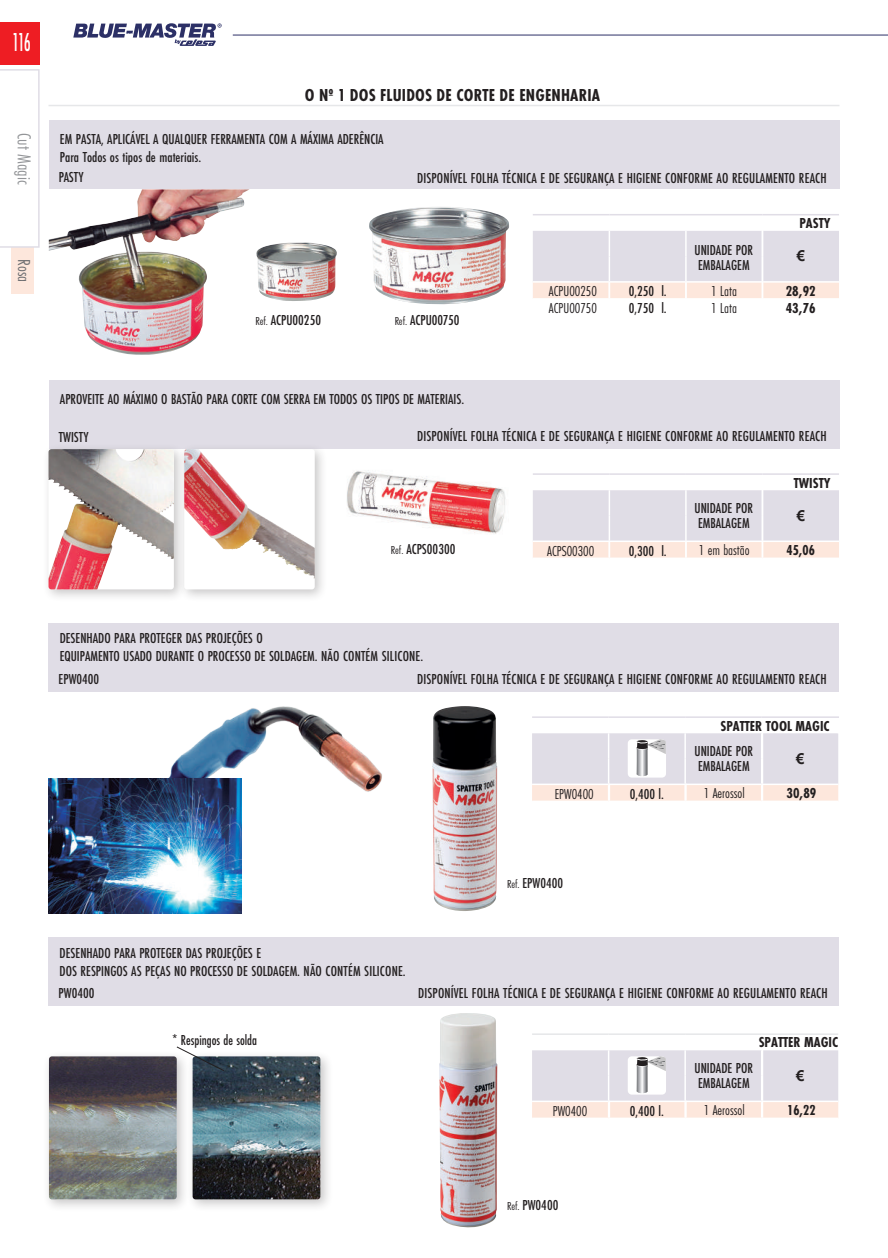
<style>
.page{position:relative;width:888px;height:1258px;background:#fff}
.page>*{position:absolute;margin:0;border:0;box-sizing:border-box;transform-origin:0 0}
.t1{font:500 27px "Futura PT Cond";color:#fff;scale:.7 1}
.t2{font:19.5px "Futura PT Cond";color:#939598}
.t3{font:700 18px "Futura PT Cond";letter-spacing:.01em;color:#231f20}
.t4{font:18px "Futura PT Cond";color:#6c6d70}
.t5{font:500 15px/15px "Futura PT Cond";color:#231f20}
.t6{font:15px/17px "Futura PT Cond";color:#231f20}
.t7{font:700 15px/17px "Futura PT Cond";color:#231f20}
.t8{font:500 15px "Futura PT Cond";color:#231f20;scale:.94 1}
.t9{font:700 15px "Futura PT Cond";color:#231f20;scale:.95 1}
.t10{font:700 15px "Arial";color:#231f20}
.s1{font-weight:400;font-size:12px}
</style>
<div class="page">
<hr style="left:233px;top:35px;width:655px;height:1px;background:#2c3066">
<div style="left:12px;top:247px;width:22px;height:47px;background:#fde7dc"></div>
<div style="left:0;top:23px;width:40px;height:42px;background:#ee1d23"></div>
<svg style="left:0;top:69px;width:40px;height:179px"></svg>
<svg style="left:73px;top:23px;width:149px;height:23px"></svg>
<div style="left:49px;top:121px;width:791px;height:68px;background:#e0dde6"></div>
<hr style="left:533px;top:214px;width:76px;height:1px;background:#e0dde6">
<hr style="left:609px;top:214px;width:77px;height:1px;background:#e0dde6">
<hr style="left:686px;top:214px;width:76px;height:1px;background:#e0dde6">
<hr style="left:762px;top:214px;width:77px;height:1px;background:#e0dde6">
<div style="left:49px;top:380px;width:791px;height:68px;background:#e0dde6"></div>
<hr style="left:533px;top:473px;width:76px;height:2px;background:#e0dde6">
<hr style="left:609px;top:473px;width:77px;height:2px;background:#e0dde6">
<hr style="left:686px;top:473px;width:76px;height:2px;background:#e0dde6">
<hr style="left:762px;top:473px;width:77px;height:2px;background:#e0dde6">
<img style="left:369px;top:207px;width:140px;height:98px">
<img style="left:256px;top:242px;width:81px;height:59px">
<img style="left:49px;top:189px;width:201px;height:166px">
<div style="left:42px;top:443px;width:145px;height:160px;background:#231f20;opacity:.25"></div>
<svg style="left:49px;top:449px;width:125px;height:140px"></svg>
<img style="left:49px;top:449px;width:122px;height:140px">
<div style="left:178px;top:443px;width:150px;height:160px;background:#231f20;opacity:.25"></div>
<svg style="left:184px;top:449px;width:131px;height:140px"></svg>
<img style="left:184px;top:449px;width:72px;height:100px">
<img style="left:168px;top:706px;width:214px;height:86px">
<div style="left:43px;top:1050px;width:147px;height:163px;background:#231f20;opacity:.25"></div>
<img style="left:49px;top:1056px;width:128px;height:143px">
<div style="left:186px;top:1050px;width:148px;height:163px;background:#231f20;opacity:.25"></div>
<img style="left:193px;top:1056px;width:127px;height:143px">
<hr style="left:532px;top:716px;width:77px;height:2px;background:#e0dde6">
<hr style="left:609px;top:716px;width:76px;height:2px;background:#e0dde6">
<hr style="left:685px;top:716px;width:77px;height:2px;background:#e0dde6">
<hr style="left:762px;top:716px;width:77px;height:2px;background:#e0dde6">
<div style="left:49px;top:624px;width:790px;height:68px;background:#e0dde6"></div>
<hr style="left:532px;top:1033px;width:77px;height:2px;background:#e6e7e9">
<hr style="left:609px;top:1033px;width:76px;height:2px;background:#e6e7e9">
<hr style="left:685px;top:1033px;width:77px;height:2px;background:#e6e7e9">
<hr style="left:762px;top:1033px;width:76px;height:2px;background:#e6e7e9">
<div style="left:49px;top:938px;width:790px;height:68px;background:#e0dde6"></div>
<img style="left:432px;top:706px;width:65px;height:205px">
<img style="left:439px;top:1013px;width:58px;height:215px">
<svg style="left:176px;top:1046px;width:48px;height:25px"></svg>
<img style="left:48px;top:778px;width:194px;height:136px">
<img style="left:347px;top:470px;width:159px;height:64px">
<hr style="left:49px;top:105px;width:790px;height:1px;background:#e6e7e9">
<svg style="left:532px;top:733px;width:306px;height:68px;background:#e7e0e4"></svg>
<svg style="left:532px;top:1050px;width:306px;height:68px;background:#e7e0e4"></svg>
<svg style="left:533px;top:490px;width:306px;height:68px;background:#e7e0e4"></svg>
<svg style="left:533px;top:215px;width:306px;height:83px"></svg>
<h1 class="t1" style="left:12px;top:27px;width:29px">116</h1>
<h2 class="t2" style="left:35px;top:133px;width:53px;rotate:90deg">Cut Magic</h2>
<p class="t4" style="left:35px;top:259px;width:24px;rotate:90deg">Rosa</p>
<p class="t3" style="left:305px;top:84px;width:297px">O Nº 1 DOS FLUIDOS DE CORTE DE ENGENHARIA</p>
<p class="t5" style="left:60px;top:130px;width:325px;line-height:18px">EM PASTA, APLICÁVEL A QUALQUER FERRAMENTA COM A MÁXIMA ADERÊNCIA<br>Para Todos os tipos de materiais.</p>
<p class="t5" style="left:59px;top:170px;width:26px">PASTY</p>
<p class="t5" style="left:417px;top:171px;width:411px">DISPONÍVEL FOLHA TÉCNICA E DE SEGURANÇA E HIGIENE CONFORME AO REGULAMENTO REACH</p>
<p class="t5" style="left:255px;top:313px;width:67px"><span class="s1">Ref.</span> ACPU00250</p>
<p class="t5" style="left:395px;top:313px;width:66px"><span class="s1">Ref.</span> ACPU00750</p>
<p class="t5" style="left:60px;top:392px;width:406px">APROVEITE AO MÁXIMO O BASTÃO PARA CORTE COM SERRA EM TODOS OS TIPOS DE MATERIAIS.</p>
<p class="t6" style="left:549px;top:283px;width:49px">ACPU00250</p>
<p class="t5" style="left:629px;top:284px;width:39px">0,250 l.</p>
<p class="t6" style="left:549px;top:300px;width:49px">ACPU00750</p>
<p class="t5" style="left:629px;top:301px;width:39px">0,750 l.</p>
<p class="t5" style="left:694px;top:242px;width:60px">UNIDADE POR<br>EMBALAGEM</p>
<p class="t6" style="left:711px;top:283px;width:27px">1 Lata<br>1 Lata</p>
<p class="t7" style="left:799px;top:215px;width:33px">PASTY</p>
<p class="t10" style="left:797px;top:246px;width:10px">€</p>
<p class="t7" style="left:786px;top:283px;width:31px">28,92<br>43,76</p>
<p class="t5" style="left:59px;top:429px;width:31px">TWISTY</p>
<p class="t5" style="left:417px;top:428px;width:411px">DISPONÍVEL FOLHA TÉCNICA E DE SEGURANÇA E HIGIENE CONFORME AO REGULAMENTO REACH</p>
<p class="t5" style="left:391px;top:541px;width:66px"><span class="s1">Ref.</span> ACPS00300</p>
<p class="t6" style="left:547px;top:542px;width:48px">ACPS00300</p>
<p class="t5" style="left:629px;top:543px;width:39px">0,300 l.</p>
<p class="t5" style="left:694px;top:501px;width:60px">UNIDADE POR<br>EMBALAGEM</p>
<p class="t6" style="left:699px;top:541px;width:52px">1 em bastão</p>
<p class="t7" style="left:794px;top:474px;width:38px">TWISTY</p>
<p class="t10" style="left:797px;top:506px;width:10px">€</p>
<p class="t9" style="left:786px;top:541px;width:31px">45,06</p>
<p class="t5" style="left:60px;top:629px;width:365px;line-height:18px">DESENHADO PARA PROTEGER DAS PROJEÇÕES O<br>EQUIPAMENTO USADO DURANTE O PROCESSO DE SOLDAGEM. NÃO CONTÉM SILICONE.</p>
<p class="t5" style="left:59px;top:672px;width:42px">EPW0400</p>
<p class="t5" style="left:417px;top:672px;width:411px">DISPONÍVEL FOLHA TÉCNICA E DE SEGURANÇA E HIGIENE CONFORME AO REGULAMENTO REACH</p>
<p class="t6" style="left:555px;top:785px;width:40px">EPW0400</p>
<p class="t5" style="left:630px;top:786px;width:36px">0,400 l.</p>
<p class="t7" style="left:720px;top:717px;width:111px">SPATTER TOOL MAGIC</p>
<p class="t10" style="left:796px;top:749px;width:10px">€</p>
<p class="t5" style="left:694px;top:744px;width:60px">UNIDADE POR<br>EMBALAGEM</p>
<p class="t6" style="left:704px;top:784px;width:42px">1 Aerossol</p>
<p class="t7" style="left:786px;top:784px;width:31px">30,89</p>
<p class="t5" style="left:507px;top:875px;width:58px"><span class="s1">Ref.</span> EPW0400</p>
<p class="t5" style="left:60px;top:943px;width:348px;line-height:18px">DESENHADO PARA PROTEGER DAS PROJEÇÕES E<br>DOS RESPINGOS AS PEÇAS NO PROCESSO DE SOLDAGEM. NÃO CONTÉM SILICONE.</p>
<p class="t5" style="left:59px;top:985px;width:37px">PW0400</p>
<p class="t8" style="left:172px;top:1031px;width:92px">* Respingos de solda</p>
<p class="t5" style="left:418px;top:985px;width:411px">DISPONÍVEL FOLHA TÉCNICA E DE SEGURANÇA E HIGIENE CONFORME AO REGULAMENTO REACH</p>
<p class="t6" style="left:553px;top:1102px;width:36px">PW0400</p>
<p class="t5" style="left:630px;top:1103px;width:36px">0,400 l.</p>
<p class="t7" style="left:759px;top:1034px;width:81px">SPATTER MAGIC</p>
<p class="t10" style="left:796px;top:1066px;width:10px">€</p>
<p class="t5" style="left:694px;top:1061px;width:60px">UNIDADE POR<br>EMBALAGEM</p>
<p class="t6" style="left:704px;top:1101px;width:42px">1 Aerossol</p>
<p class="t9" style="left:787px;top:1101px;width:31px">16,22</p>
<p class="t5" style="left:507px;top:1198px;width:53px"><span class="s1">Ref.</span> PW0400</p>
</div>
